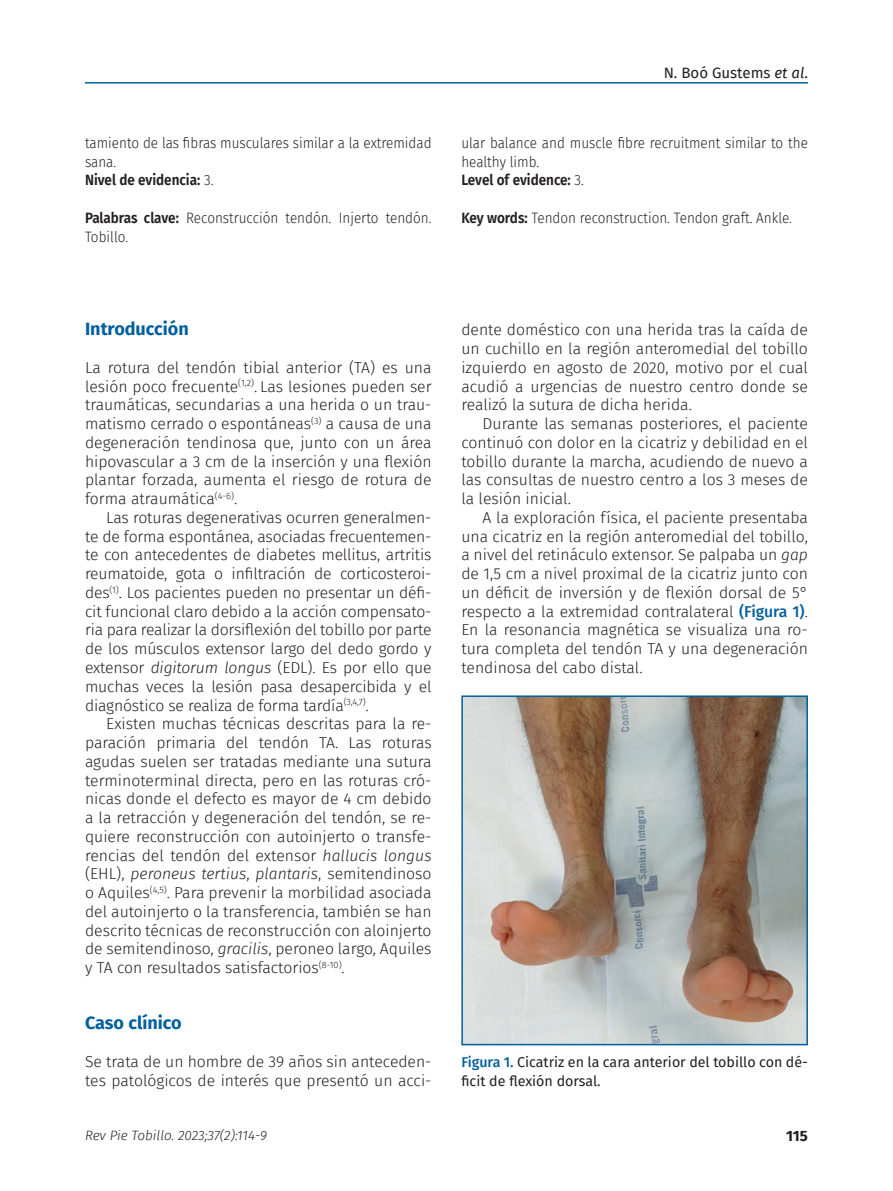
<style>
.page{position:relative;width:893px;height:1191px;background:#fff}
.page>*{position:absolute;margin:0;border:0;box-sizing:border-box;transform-origin:0 0}
.Ladillo{font:700 18px "Fira Sans FS";color:#00609d}
.Párrafo_general{font:15.75px/18.8px "Fira Sans Light FS";color:#231f20;text-align:justify}
.Primer_párrafo{font:15.75px/18.8px "Fira Sans Light FS";color:#231f20;text-align:justify}
.Resumen_Abstract{font:15px/18.8px "Fira Sans Light FS";color:#231f20;scale:.9 1}
.Resumen_Abstract-2{font:600 15px "Fira Sans FS";color:#231f20;scale:.9 1}
.t1{font:15px "Fira Sans FS";color:#231f20}
.t2{font:700 15px "Fira Sans FS";color:#231f20}
.Pie_de_foto{font:14.25px/18.8px "Fira Sans FS";color:#231f20}
.t3{font:italic 300 13.5px "Fira Sans FS";color:#231f20}
.s1{font-family:"Fira Sans Light FS";font-weight:400}
.s2{font-family:"Fira Sans FS";font-weight:600}
.s3{font-style:italic}
.s4{font-family:"Fira Sans FS";font-weight:300;font-style:italic}
.s5{font-family:"Fira Sans FS";font-weight:500;color:#00609d}
.s6{font-weight:500;color:#00609d}
</style>
<div class="page">
<hr style="left:85px;top:82px;width:723px;height:2px;background:#00609d">
<img style="left:464px;top:698px;width:341px;height:344px">
<div style="left:461px;top:695px;width:347px;height:350px;border:2px solid #00609d"></div>
<p class="Resumen_Abstract" style="left:85px;top:133px;width:387px">tamiento de las fibras musculares similar a la extremidad sana.</p>
<p class="Resumen_Abstract-2" style="left:85px;top:169px;width:144px">Nivel de evidencia: <span class="s1">3.</span></p>
<p class="Resumen_Abstract" style="left:85px;top:208px;width:387px"><span class="s2">Palabras clave:</span> Reconstrucción tendón. Injerto tendón.<br>Tobillo.</p>
<p class="t1" style="left:664px;top:62px;width:146px">N. Boó Gustems <span class="s3">et al</span>.</p>
<p class="Resumen_Abstract" style="left:461px;top:133px;width:387px">ular balance and muscle fibre recruitment similar to the healthy limb.</p>
<p class="Resumen_Abstract-2" style="left:461px;top:169px;width:138px">Level of evidence: <span class="s1">3.</span></p>
<p class="Resumen_Abstract" style="left:461px;top:208px;width:369px"><span class="s2">Key words:</span> Tendon reconstruction. Tendon graft. Ankle.</p>
<p class="Ladillo" style="left:85px;top:315px;width:105px">Introducción</p>
<p class="Primer_párrafo" style="left:85px;top:358px;width:348px">La rotura del tendón tibial anterior (TA) es una lesión poco frecuente<sup>(1,2)</sup>. Las lesiones pueden ser traumáticas, secundarias a una herida o un trau&shy;matismo cerrado o espontáneas<sup>(3)</sup> a causa de una degeneración tendinosa que, junto con un área hipovascular a 3 cm de la inserción y una flexión plantar forzada, aumenta el riesgo de rotura de forma atraumática<sup>(4-6)</sup>.</p>
<p class="Párrafo_general" style="left:85px;top:508px;width:348px;text-indent:21px">Las roturas degenerativas ocurren generalmen&shy;te de forma espontánea, asociadas frecuentemen&shy;te con antecedentes de diabetes mellitus, artritis reumatoide, gota o infiltración de corticosteroi&shy;des<sup>(1)</sup>. Los pacientes pueden no presentar un défi&shy;cit funcional claro debido a la acción compensato&shy;ria para realizar la dorsiflexión del tobillo por parte de los músculos extensor largo del dedo gordo y extensor <span class="s4">digitorum longus</span> (EDL). Es por ello que muchas veces la lesión pasa desapercibida y el diagnóstico se realiza de forma tardía<sup>(3,4,7)</sup>.</p>
<p class="Párrafo_general" style="left:85px;top:714px;width:348px;text-indent:21px">Existen muchas técnicas descritas para la re&shy;paración primaria del tendón TA. Las roturas agudas suelen ser tratadas mediante una sutura terminoterminal directa, pero en las roturas cró&shy;nicas donde el defecto es mayor de 4 cm debido a la retracción y degeneración del tendón, se re&shy;quiere reconstrucción con autoinjerto o transfe&shy;rencias del tendón del extensor <span class="s4">hallucis longus </span>(EHL), <span class="s4">peroneus tertius</span>, <span class="s4">plantaris</span>, semitendinoso o Aquiles<sup>(4,5)</sup>. Para prevenir la morbilidad asociada del autoinjerto o la transferencia, también se han descrito técnicas de reconstrucción con aloinjerto de semitendinoso, <span class="s4">gracilis</span>, peroneo largo, Aquiles y TA con resultados satisfactorios<sup>(8-10)</sup>.</p>
<p class="Ladillo" style="left:85px;top:1009px;width:98px">Caso clínico</p>
<p class="Primer_párrafo" style="left:85px;top:1052px;width:348px">Se trata de un hombre de 39 años sin anteceden&shy;tes patológicos de interés que presentó un acci-</p>
<p class="Primer_párrafo" style="left:461px;top:320px;width:348px">dente doméstico con una herida tras la caída de un cuchillo en la región anteromedial del tobillo izquierdo en agosto de 2020, motivo por el cual acudió a urgencias de nuestro centro donde se realizó la sutura de dicha herida.</p>
<p class="Párrafo_general" style="left:461px;top:414px;width:348px;text-indent:21px">Durante las semanas posteriores, el paciente continuó con dolor en la cicatriz y debilidad en el tobillo durante la marcha, acudiendo de nuevo a las consultas de nuestro centro a los 3 meses de la lesión inicial.</p>
<p class="Párrafo_general" style="left:461px;top:508px;width:348px;text-indent:21px">A la exploración física, el paciente presentaba una cicatriz en la región anteromedial del tobillo, a nivel del retináculo extensor. Se palpaba un <span class="s4">gap </span>de 1,5 cm a nivel proximal de la cicatriz junto con un déficit de inversión y de flexión dorsal de 5° respecto a la extremidad contralateral <span class="s5">(Figura 1)</span>.<br>En la resonancia magnética se visualiza una ro&shy;tura completa del tendón TA y una degeneración tendinosa del cabo distal.</p>
<p class="Pie_de_foto" style="left:461px;top:1052px;width:348px"><span class="s6">Figura 1.</span> Cicatriz en la cara anterior del tobillo con dé&shy;ficit de flexión dorsal.</p>
<p class="t3" style="left:85px;top:1125px;width:184px">Rev Pie Tobillo. 2023;37(2):114-9</p>
<p class="t2" style="left:786px;top:1124px;width:23px">115</p>
</div>
